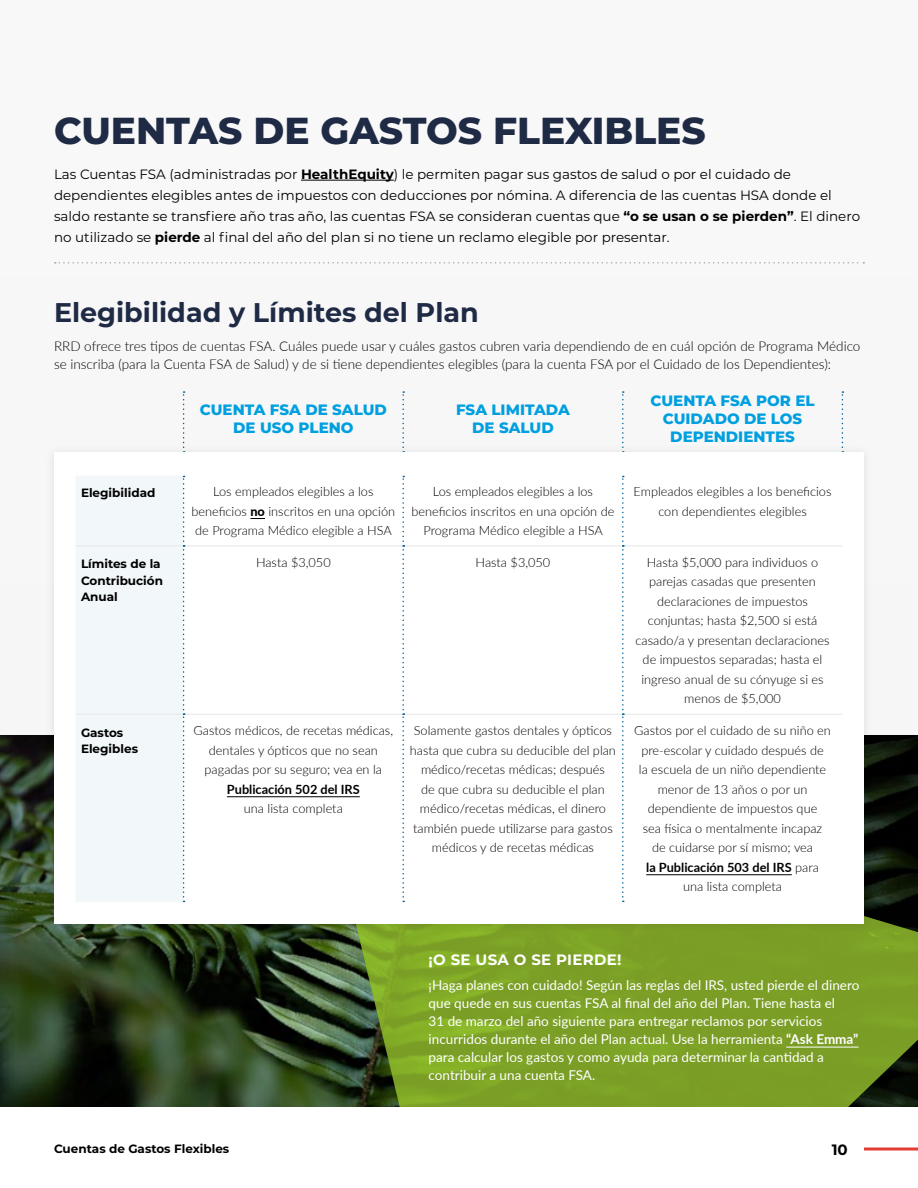
<style>
.page{position:relative;width:918px;height:1188px;background:#f8f8f9}
.page>*{position:absolute;margin:0;border:0;box-sizing:border-box;transform-origin:0 0}
.t1{font:800 37.5px "Montserrat";color:#1f2a44}
.t2{font:700 27px "Montserrat";color:#1f2a44}
.t3{font:800 15px/18px "Montserrat";color:#009fdf;text-align:center}
.t4{font:700 15px "Montserrat";letter-spacing:.02em;color:#fff}
.t5{font:700 15px "Montserrat";color:#000}
.t6{font:13.5px/21px "Montserrat";color:#000}
.t7{font:13.5px/18px "Lato";color:#fff}
.t8{font:300 13.5px/18px "Lato";color:#000}
.t9{font:300 12.75px/19.5px "Lato";color:#000;text-align:center}
.t10{font:700 12.75px "Lato";color:#000}
.t11{font:700 12px/16.5px "Montserrat";color:#000}
.s1{font-weight:700}
.s2{font-weight:800}
</style>
<div class="page">
<div style="left:0;top:246px;width:918px;height:942px;background:#f1f1f2"></div>
<img style="left:0;top:735px;width:918px;height:372px">
<svg style="left:315px;top:752px;width:603px;height:355px;background:#6b8b24"></svg>
<hr style="left:301px;top:180px;width:93px;height:1px;background:#000">
<svg style="left:55px;top:262px;width:809px;height:2px"></svg>
<svg style="left:183px;top:391px;width:2px;height:53px"></svg>
<svg style="left:402px;top:391px;width:2px;height:53px"></svg>
<svg style="left:622px;top:391px;width:2px;height:53px"></svg>
<svg style="left:842px;top:391px;width:1px;height:53px"></svg>
<div style="left:44px;top:444px;width:829px;height:489px;background:#000;opacity:.1"></div>
<div style="left:54px;top:453px;width:810px;height:471px;background:#fff"></div>
<div style="left:76px;top:476px;width:107px;height:426px;background:#f2f7fa"></div>
<hr style="left:76px;top:546px;width:107px;height:1px;background:#e6e7e8">
<hr style="left:76px;top:714px;width:107px;height:1px;background:#e6e7e8">
<hr style="left:624px;top:546px;width:218px;height:1px;background:#e6e7e8">
<hr style="left:624px;top:714px;width:218px;height:1px;background:#e6e7e8">
<hr style="left:184px;top:546px;width:218px;height:1px;background:#e6e7e8">
<hr style="left:404px;top:546px;width:218px;height:1px;background:#e6e7e8">
<hr style="left:184px;top:714px;width:218px;height:1px;background:#e6e7e8">
<hr style="left:404px;top:714px;width:218px;height:1px;background:#e6e7e8">
<svg style="left:183px;top:476px;width:2px;height:426px"></svg>
<svg style="left:402px;top:476px;width:2px;height:426px"></svg>
<svg style="left:622px;top:476px;width:2px;height:426px"></svg>
<svg style="left:250px;top:518px;width:15px;height:1px"></svg>
<hr style="left:227px;top:796px;width:133px;height:1px;background:#000">
<hr style="left:646px;top:874px;width:146px;height:1px;background:#000">
<hr style="left:786px;top:1047px;width:73px;height:1px;background:#fff">
<div style="left:0;top:1107px;width:918px;height:81px;background:#fff"></div>
<h1 class="t1" style="left:54px;top:103px;width:653px">CUENTAS DE GASTOS FLEXIBLES</h1>
<p class="t6" style="left:54px;top:163px;width:808px">Las Cuentas FSA (administradas por <span class="s1">HealthEquity</span>) le permiten pagar sus gastos de salud o por el cuidado de dependientes elegibles antes de impuestos con deducciones por nómina. A diferencia de las cuentas HSA donde el saldo restante se transfiere año tras año, las cuentas FSA se consideran cuentas que <span class="s1">“o se usan o se pierden”</span>. El dinero no utilizado se <span class="s1">pierde</span> al final del año del plan si no tiene un reclamo elegible por presentar.</p>
<h2 class="t2" style="left:54px;top:293px;width:426px">Elegibilidad y Límites del Plan</h2>
<p class="t8" style="left:54px;top:337px;width:808px">RRD ofrece tres tipos de cuentas FSA. Cuáles puede usar y cuáles gastos cubren varia dependiendo de en cuál opción de Programa Médico se inscriba (para la Cuenta FSA de Salud) y de si tiene dependientes elegibles (para la cuenta FSA por el Cuidado de los Dependientes):</p>
<p class="t3" style="left:200px;top:400px;width:189px">CUENTA FSA DE SALUD<br>DE USO PLENO</p>
<p class="t3" style="left:456px;top:400px;width:115px">FSA LIMITADA<br>DE SALUD</p>
<p class="t3" style="left:651px;top:391px;width:165px">CUENTA FSA POR EL<br>CUIDADO DE LOS<br>DEPENDIENTES</p>
<p class="t11" style="left:81px;top:484px;width:76px">Elegibilidad</p>
<p class="t9" style="left:191px;top:481px;width:205px">Los empleados elegibles a los beneficios <span class="s2">no</span> inscritos en una opción de Programa Médico elegible a HSA</p>
<p class="t9" style="left:412px;top:481px;width:204px">Los empleados elegibles a los beneficios inscritos en una opción de<br>Programa Médico elegible a HSA</p>
<p class="t9" style="left:634px;top:481px;width:199px">Empleados elegibles a los beneficios con dependientes elegibles</p>
<p class="t11" style="left:81px;top:555px;width:84px">Límites de la<br>Contribución<br>Anual</p>
<p class="t9" style="left:256px;top:552px;width:76px">Hasta $3,050</p>
<p class="t9" style="left:476px;top:552px;width:76px">Hasta $3,050</p>
<p class="t9" style="left:636px;top:552px;width:195px">Hasta $5,000 para individuos o parejas casadas que presenten declaraciones de impuestos conjuntas; hasta $2,500 si está casado/a y presentan declaraciones de impuestos separadas; hasta el ingreso anual de su cónyuge si es menos de $5,000</p>
<p class="t11" style="left:81px;top:724px;width:59px">Gastos<br>Elegibles</p>
<p class="t9" style="left:194px;top:721px;width:201px">Gastos médicos, de recetas médicas, dentales y ópticos que no sean pagadas por su seguro; vea en la</p>
<p class="t10" style="left:227px;top:780px;width:134px">Publicación 502 del IRS</p>
<p class="t9" style="left:244px;top:798px;width:100px">una lista completa</p>
<p class="t9" style="left:410px;top:720px;width:208px">Solamente gastos dentales y ópticos hasta que cubra su deducible del plan médico/recetas médicas; después<br>de que cubra su deducible el plan médico/recetas médicas, el dinero también puede utilizarse para gastos médicos y de recetas médicas</p>
<p class="t9" style="left:634px;top:721px;width:198px">Gastos por el cuidado de su niño en pre-escolar y cuidado después de<br>la escuela de un niño dependiente menor de 13 años o por un dependiente de impuestos que<br>sea física o mentalmente incapaz<br>de cuidarse por sí mismo; vea<br><span class="s1">la Publicación 503 del IRS</span> para<br>una lista completa</p>
<p class="t4" style="left:429px;top:949px;width:194px">¡O SE USA O SE PIERDE!</p>
<p class="t7" style="left:429px;top:976px;width:432px">¡Haga planes con cuidado! Según las reglas del IRS, usted pierde el dinero que quede en sus cuentas FSA al final del año del Plan. Tiene hasta el<br>31 de marzo del año siguiente para entregar reclamos por servicios incurridos durante el año del Plan actual. Use la herramienta <span class="s1">“Ask Emma” </span>para calcular los gastos y como ayuda para determinar la cantidad a contribuir a una cuenta FSA.</p>
<p class="t11" style="left:54px;top:1140px;width:177px">Cuentas de Gastos Flexibles</p>
<p class="t5" style="left:832px;top:1139px;width:18px">10</p>
</div>
